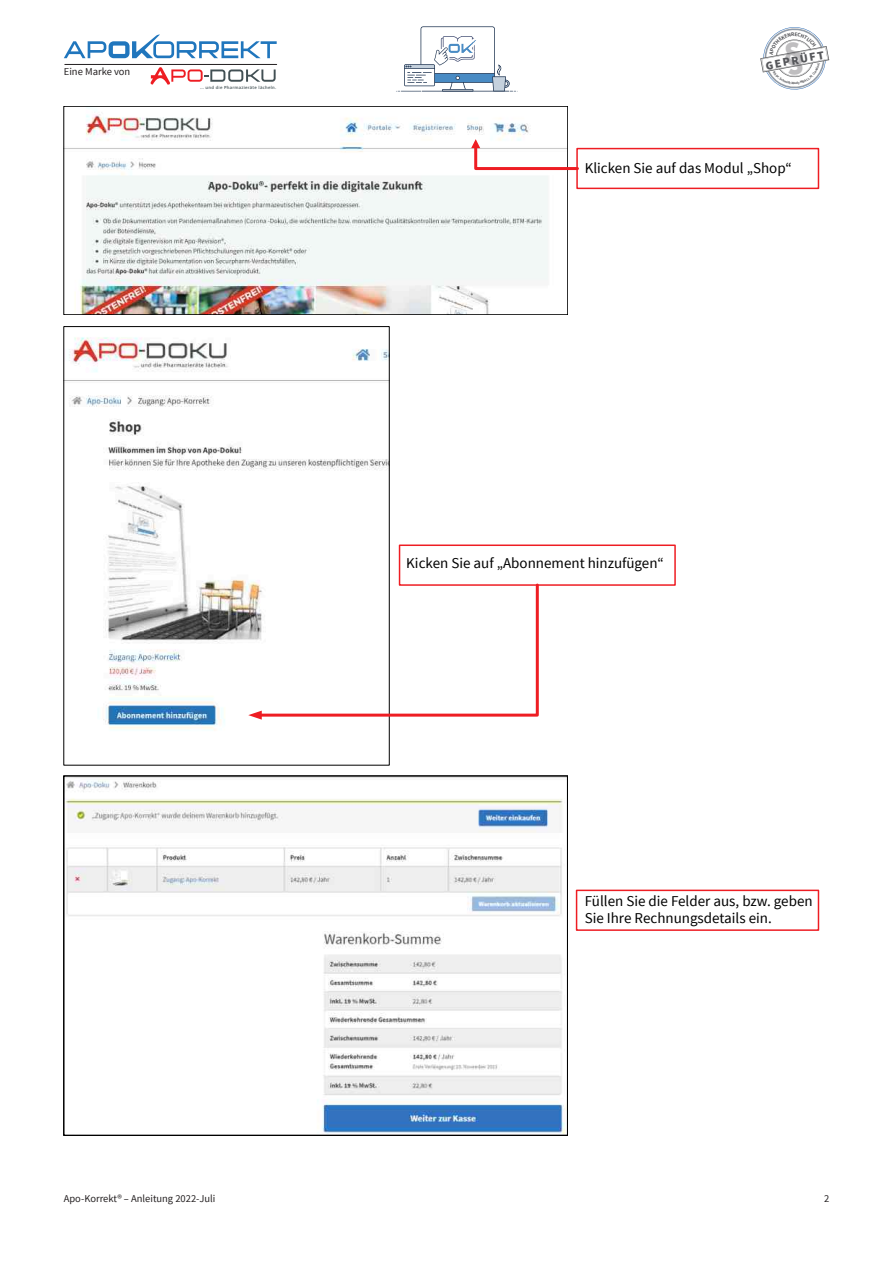
<style>
.page{position:relative;width:893px;height:1263px;background:#fff}
.page>*{position:absolute;margin:0;border:0;box-sizing:border-box;transform-origin:0 0}
.t1{font:15px/16.2px "Source Sans Pro";color:#000}
.t2{font:900 11.85px "Source Sans Pro";color:#56575b}
.t3{font:10.5px "Source Sans Pro";color:#231f20}
.t4{font:600 4.2px "Open Sans";letter-spacing:.06em;color:#425054}
</style>
<div class="page">
<img style="left:66px;top:114px;width:482px;height:199px">
<div style="left:64px;top:106px;width:504px;height:209px;border:1px solid #000"></div>
<svg style="left:396px;top:26px;width:121px;height:66px"></svg>
<svg style="left:64px;top:34px;width:213px;height:24px"></svg>
<hr style="left:65px;top:64px;width:212px;height:1px;background:#231f20">
<svg style="left:151px;top:67px;width:125px;height:18px"></svg>
<div style="left:576px;top:148px;width:243px;height:41px;border:2px solid #ee1d23"></div>
<div style="left:399px;top:544px;width:277px;height:42px;border:2px solid #ee1d23"></div>
<div style="left:576px;top:890px;width:243px;height:41px;border:2px solid #ee1d23"></div>
<img style="left:67px;top:779px;width:498px;height:353px">
<svg style="left:471px;top:139px;width:109px;height:33px"></svg>
<img style="left:66px;top:337px;width:321px;height:394px">
<svg style="left:248px;top:582px;width:292px;height:138px"></svg>
<svg style="left:760px;top:27px;width:69px;height:63px"></svg>
<p class="t3" style="left:64px;top:68px;width:68px">Eine Marke von</p>
<p class="t4" style="left:200px;top:86px;width:78px">... und die Pharmazieräte lächeln.</p>
<p class="t2" style="left:765px;top:61px;width:61px;rotate:-10deg">GEPRÜFT</p>
<p class="t1" style="left:585px;top:162px;width:209px">Klicken Sie auf das Modul „Shop“</p>
<p class="t1" style="left:406px;top:556px;width:259px">Kicken Sie auf „Abonnement hinzufügen“</p>
<p class="t1" style="left:585px;top:894px;width:229px">Füllen Sie die Felder aus, bzw. geben<br>Sie Ihre Rechnungsdetails ein.</p>
<p class="t3" style="left:64px;top:1194px;width:153px">Apo-Korrekt® – Anleitung 2022-Juli</p>
<p class="t3" style="left:824px;top:1194px;width:7px">2</p>
</div>
